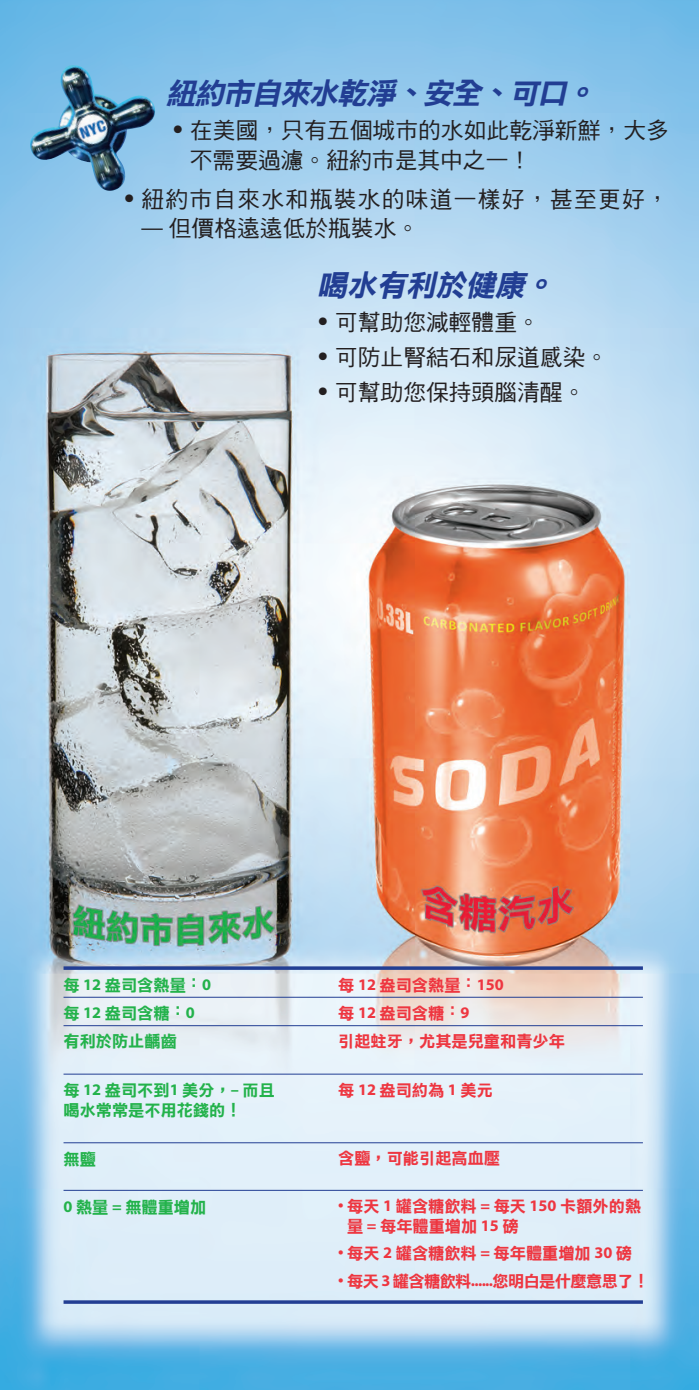
<style>
.page{position:relative;width:699px;height:1390px;background:#fff}
.page>*{position:absolute;margin:0;border:0;box-sizing:border-box;transform-origin:0 0}
.t1{font:italic 29.75px "DF Li Hei Bold WIN BF";color:#223e93}
.t2{font:22.75px/29.8px "DF Hei W5 WIN BF";color:#231f20}
.t3{font:22.75px "DF Hei W5 WIN BF";letter-spacing:.055em;color:#231f20}
.t4{font:16.1px/27.7px "DF Li Hei Bold WIN BF";color:#ee3640}
.t5{font:16.1px/27.7px "DF Li Hei Bold WIN BF";color:#23b24b}
.t6{font:16.1px "DF Li Hei Bold WIN BF";letter-spacing:-.035em;color:#ee3640}
.s1{font-family:"Berling";font-size:21.88px}
.s2{font-family:"Myriad"}
.s3{font-family:"Myriad";font-weight:700}
</style>
<div class="page">
<img style="left:0;top:0;width:699px;height:1390px">
<hr style="left:64px;top:997px;width:579px;height:1px;background:#223e93">
<hr style="left:64px;top:1025px;width:579px;height:1px;background:#223e93">
<hr style="left:64px;top:1073px;width:579px;height:1px;background:#223e93">
<hr style="left:64px;top:1142px;width:579px;height:1px;background:#223e93">
<hr style="left:64px;top:1190px;width:579px;height:1px;background:#223e93">
<svg style="left:64px;top:966px;width:579px;height:4px;background:#384f9a"></svg>
<svg style="left:64px;top:1300px;width:579px;height:4px;background:#38539f"></svg>
<img style="left:28px;top:60px;width:136px;height:133px">
<h1 class="t1" style="left:166px;top:78px;width:437px">紐約市自來水乾淨、安全、可口。</h1>
<h2 class="t2" style="left:190px;top:115px;width:480px;text-indent:-17px"><span class="s1">•</span> 在美國，只有五個城市的水如此乾淨新鮮，大多不需要過濾。紐約市是其中之一！</h2>
<h2 class="t3" style="left:124px;top:187px;width:546px"><span class="s1">•</span> 紐約市自來水和瓶裝水的味道一樣好，甚至更好，</h2>
<h2 class="t2" style="left:141px;top:214px;width:280px"><span class="s2">—</span> 但價格遠遠低於瓶裝水。</h2>
<h1 class="t1" style="left:317px;top:270px;width:245px">喝水有利於健康。</h1>
<h2 class="t2" style="left:317px;top:307px;width:224px"><span class="s1">•</span> 可幫助您減輕體重。</h2>
<h2 class="t2" style="left:317px;top:342px;width:292px"><span class="s1">•</span> 可防止腎結石和尿道感染。</h2>
<h2 class="t2" style="left:317px;top:377px;width:269px"><span class="s1">•</span> 可幫助您保持頭腦清醒。</h2>
<p class="t5" style="left:64px;top:971px;width:149px">每 <span class="s3">12</span> 盎司含熱量︰<span class="s3">0</span>每 <span class="s3">12</span> 盎司含糖︰<span class="s3">0</span>有利於防止齲齒</p>
<p class="t5" style="left:63px;top:1080px;width:213px;line-height:20.1px">每 <span class="s3">12</span> 盎司不到<span class="s3">1</span> 美分，<span class="s3">–</span> 而且喝水常常是不用花錢的！</p>
<p class="t5" style="left:63px;top:1145px;width:34px">無鹽</p>
<p class="t5" style="left:63px;top:1193px;width:144px"><span class="s3">0</span> 熱量 <span class="s3">=</span> 無體重增加</p>
<p class="t4" style="left:338px;top:971px;width:228px">每 <span class="s3">12</span> 盎司含熱量︰<span class="s3">150<br></span>每 <span class="s3">12</span> 盎司含糖︰<span class="s3">9<br></span>引起蛀牙，尤其是兒童和青少年</p>
<p class="t4" style="left:338px;top:1076px;width:156px">每 <span class="s3">12</span> 盎司約為 <span class="s3">1</span> 美元</p>
<p class="t4" style="left:338px;top:1144px;width:163px">含鹽，可能引起高血壓</p>
<p class="t4" style="left:347px;top:1195px;width:295px;line-height:20.1px;text-indent:-9px"><span class="s3">•</span> 每天 <span class="s3">1</span> 罐含糖飲料 <span class="s3">=</span> 每天 <span class="s3">150</span> 卡額外的熱量 <span class="s3">=</span> 每年體重增加 <span class="s3">15</span> 磅</p>
<p class="t4" style="left:338px;top:1240px;width:295px"><span class="s3">•</span> 每天 <span class="s3">2</span> 罐含糖飲料 <span class="s3">=</span> 每年體重增加 <span class="s3">30</span> 磅</p>
<p class="t6" style="left:338px;top:1273px;width:312px"><span class="s3">•</span> 每天 <span class="s3">3</span> 罐含糖飲料<span class="s3">......</span>您明白是什麼意思了！</p>
</div>
